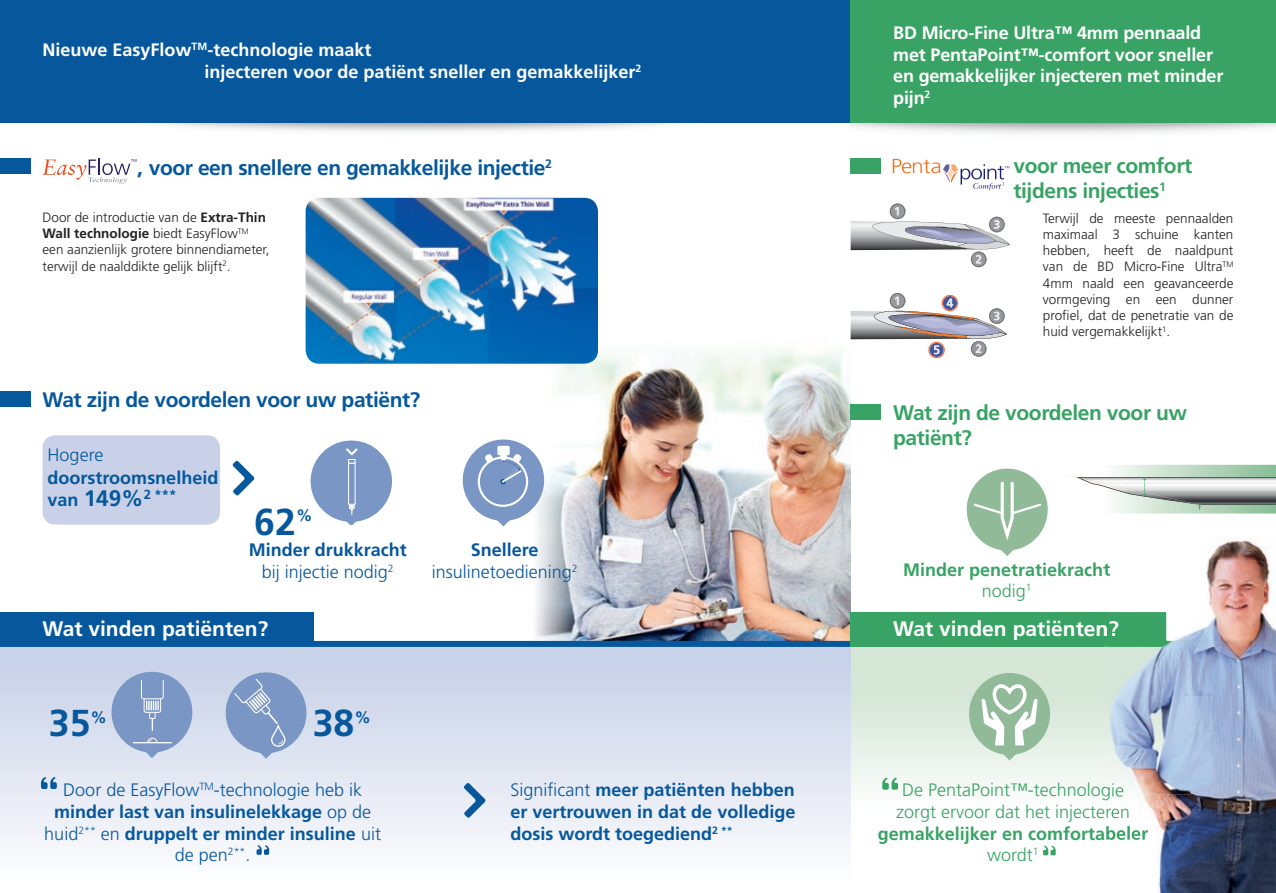
<style>
.page{position:relative;width:1276px;height:893px;background:#fff}
.page>*{position:absolute;margin:0;border:0;box-sizing:border-box;transform-origin:0 0}
.t1{font:700 37.5px "Frutiger";color:#06579c}
.t2{font:700 22.5px "Frutiger";color:#06579c}
.t3{font:700 21px "Frutiger";letter-spacing:-.02em;color:#06579c}
.t4{font:700 21px/25.2px "Frutiger";letter-spacing:-.02em;color:#38a364}
.t5{font:700 21px "Frutiger";color:#fff}
.t6{font:700 18px/21.6px "Frutiger";color:#06579c;text-align:center}
.t7{font:700 18px/21.6px "Frutiger";letter-spacing:-.01em;color:#fff}
.t8{font:700 18px/21.6px "Frutiger";color:#38a364;text-align:center}
.t9{font:300 18px/21.6px "Frutiger";color:#38a364;text-align:center}
.t10{font:300 18px/21.6px "Frutiger";color:#06579c;text-align:center}
.t11{font:700 16.5px "Frutiger";color:#06579c}
.t12{font:300 13.5px/16.2px "Frutiger";color:#231f20}
.s1{font-weight:700}
.s2{font-size:18px}
.s3{font-weight:300}
</style>
<div class="page">
<img style="left:528px;top:351px;width:322px;height:290px">
<div style="left:43px;top:435px;width:177px;height:90px;background:#c8d1e7;border-radius:13px"></div>
<svg style="left:850px;top:647px;width:256px;height:209px"></svg>
<div style="left:0;top:0;width:850px;height:123px;background:#06579c"></div>
<div style="left:850px;top:0;width:426px;height:123px;background:#38a364"></div>
<svg style="left:43px;top:158px;width:93px;height:26px"></svg>
<svg style="left:892px;top:159px;width:117px;height:31px"></svg>
<img style="left:306px;top:198px;width:292px;height:166px">
<div style="left:0;top:644px;width:850px;height:249px;background:linear-gradient(to bottom,#c3cee6,#fff)"></div>
<div style="left:850px;top:612px;width:316px;height:32px;background:#38a364"></div>
<div style="left:311px;top:440px;width:81px;height:82px;background:#7a96c5;border-radius:50%"></div>
<svg style="left:344px;top:505px;width:14px;height:20px"></svg>
<div style="left:348px;top:463px;width:7px;height:42px;border:1px solid #fff"></div>
<svg style="left:346px;top:448px;width:12px;height:15px"></svg>
<svg style="left:496px;top:520px;width:13px;height:6px"></svg>
<div style="left:463px;top:439px;width:81px;height:82px;background:#7a96c5;border-radius:50%"></div>
<div style="left:498px;top:447px;width:11px;height:7px;background:#fff"></div>
<div style="left:497px;top:446px;width:12px;height:9px;border:2px solid #fff"></div>
<svg style="left:478px;top:452px;width:50px;height:55px"></svg>
<div style="left:112px;top:672px;width:80px;height:81px;background:#7a96c5;border-radius:50%"></div>
<svg style="left:141px;top:680px;width:23px;height:50px"></svg>
<hr style="left:133px;top:742px;width:38px;height:1px;background:#fff">
<svg style="left:145px;top:737px;width:14px;height:21px"></svg>
<div style="left:226px;top:672px;width:80px;height:81px;background:#7a96c5;border-radius:50%"></div>
<svg style="left:230px;top:667px;width:56px;height:92px"></svg>
<div style="left:969px;top:673px;width:81px;height:82px;background:#91ba98;border-radius:50%"></div>
<svg style="left:981px;top:682px;width:56px;height:78px"></svg>
<div style="left:966px;top:469px;width:81px;height:81px;background:#91ba98;border-radius:50%"></div>
<svg style="left:972px;top:480px;width:70px;height:76px"></svg>
<div style="left:0;top:641px;width:850px;height:6px;background:#06579c"></div>
<div style="left:850px;top:641px;width:426px;height:6px;background:#38a364"></div>
<svg style="left:850px;top:203px;width:160px;height:64px"></svg>
<svg style="left:850px;top:293px;width:156px;height:65px"></svg>
<svg style="left:463px;top:783px;width:22px;height:35px"></svg>
<svg style="left:232px;top:460px;width:22px;height:36px"></svg>
<svg style="left:1066px;top:465px;width:210px;height:48px"></svg>
<div style="left:0;top:612px;width:313px;height:32px;background:#06579c"></div>
<div style="left:0;top:158px;width:30px;height:16px;background:#06579c"></div>
<div style="left:850px;top:158px;width:31px;height:16px;background:#38a364"></div>
<div style="left:0;top:391px;width:30px;height:16px;background:#06579c"></div>
<div style="left:850px;top:404px;width:31px;height:16px;background:#38a364"></div>
<img style="left:1166px;top:539px;width:110px;height:102px">
<img style="left:1106px;top:641px;width:170px;height:252px">
<img style="left:1106px;top:612px;width:60px;height:14px">
<img style="left:1106px;top:620px;width:12px;height:16px">
<img style="left:1106px;top:783px;width:18px;height:17px">
<img style="left:1106px;top:804px;width:24px;height:18px">
<img style="left:1106px;top:826px;width:41px;height:18px">
<img style="left:1106px;top:563px;width:4px;height:13px">
<svg style="left:41px;top:777px;width:16px;height:12px"></svg>
<svg style="left:882px;top:777px;width:16px;height:13px"></svg>
<svg style="left:256px;top:845px;width:13px;height:10px"></svg>
<svg style="left:1043px;top:846px;width:12px;height:9px"></svg>
<h3 class="t7" style="left:205px;top:39px;width:438px;text-indent:-162px">Nieuwe EasyFlow<sup>TM</sup>-technologie maakt<br>injecteren voor de patiënt sneller en gemakkelijker<sup>2</sup></h3>
<h3 class="t7" style="left:893px;top:22px;width:332px">BD Micro-Fine Ultra™ 4mm pennaald met PentaPoint™-comfort voor sneller en gemakkelijker injecteren met minder pijn<sup>2</sup></h3>
<h3 class="t3" style="left:137px;top:155px;width:416px">, voor een snellere en gemakkelijke injectie<sup>2</sup></h3>
<h3 class="t4" style="left:1013px;top:153px;width:180px">voor meer comfort tijdens injecties<sup>1</sup></h3>
<p class="t12" style="left:43px;top:209px;width:229px">Door de introductie van de <span class="s1">Extra-Thin Wall technologie</span> biedt EasyFlow<sup>TM </sup>een aanzienlijk grotere binnendiameter, terwijl de naalddikte gelijk blijft<sup>2</sup>.</p>
<p class="t12" style="left:1043px;top:210px;width:192px;text-align:justify">Terwijl de meeste pennaalden maximaal 3 schuine kanten hebben, heeft de naaldpunt van de BD Micro-Fine Ultra<sup>TM </sup>4mm naald een geavanceerde vormgeving en een dunner profiel, dat de penetratie van de huid vergemakkelijkt<sup>1</sup>.</p>
<h3 class="t3" style="left:43px;top:387px;width:379px">Wat zijn de voordelen voor uw patiënt?</h3>
<h3 class="t10" style="left:48px;top:444px;width:57px">Hogere</h3>
<h3 class="t6" style="left:48px;top:467px;width:172px">doorstroomsnelheid</h3>
<h2 class="t2" style="left:48px;top:485px;width:130px"><span class="s2">van</span> 149%<sup>2</sup> <sup>***</sup></h2>
<h1 class="t1" style="left:254px;top:500px;width:43px">62</h1>
<p class="t11" style="left:296px;top:506px;width:18px">%</p>
<h3 class="t6" style="left:249px;top:539px;width:160px">Minder drukkracht <span class="s3">bij injectie nodig</span><sup>2</sup></h3>
<h3 class="t10" style="left:432px;top:539px;width:147px"><span class="s1">Snellere </span>insulinetoediening<sup>2</sup></h3>
<h3 class="t5" style="left:43px;top:616px;width:227px">Wat vinden patiënten?</h3>
<h1 class="t1" style="left:49px;top:701px;width:43px">35</h1>
<p class="t11" style="left:91px;top:707px;width:18px">%</p>
<h1 class="t1" style="left:313px;top:701px;width:43px">38</h1>
<p class="t11" style="left:354px;top:707px;width:18px">%</p>
<h3 class="t4" style="left:893px;top:400px;width:296px">Wat zijn de voordelen voor uw patiënt?</h3>
<h3 class="t8" style="left:903px;top:559px;width:209px">Minder penetratiekracht <span class="s3">nodig</span><sup>1</sup></h3>
<h3 class="t5" style="left:893px;top:616px;width:227px">Wat vinden patiënten?</h3>
<h3 class="t6" style="left:510px;top:779px;width:286px;text-align:justify"><span class="s3">Significant</span> meer patiënten hebben er vertrouwen in dat de volledige dosis wordt toegediend<sup>2</sup> <sup>**</sup></h3>
<h3 class="t6" style="left:44px;top:779px;width:338px"><span class="s3">Door de EasyFlow</span><sup>TM</sup><span class="s3">-technologie heb ik </span>minder last van insulinelekkage <span class="s3">op de huid</span><sup>2**</sup> <span class="s3">en</span> druppelt er minder insuline <span class="s3">uit de pen</span><sup>2**</sup><span class="s3">.</span></h3>
<h3 class="t9" style="left:896px;top:780px;width:235px">De PentaPoint™-technologie zorgt ervoor dat het injecteren</h3>
<h3 class="t8" style="left:878px;top:823px;width:272px">gemakkelijker en comfortabeler <span class="s3">wordt</span><sup>1</sup></h3>
</div>
